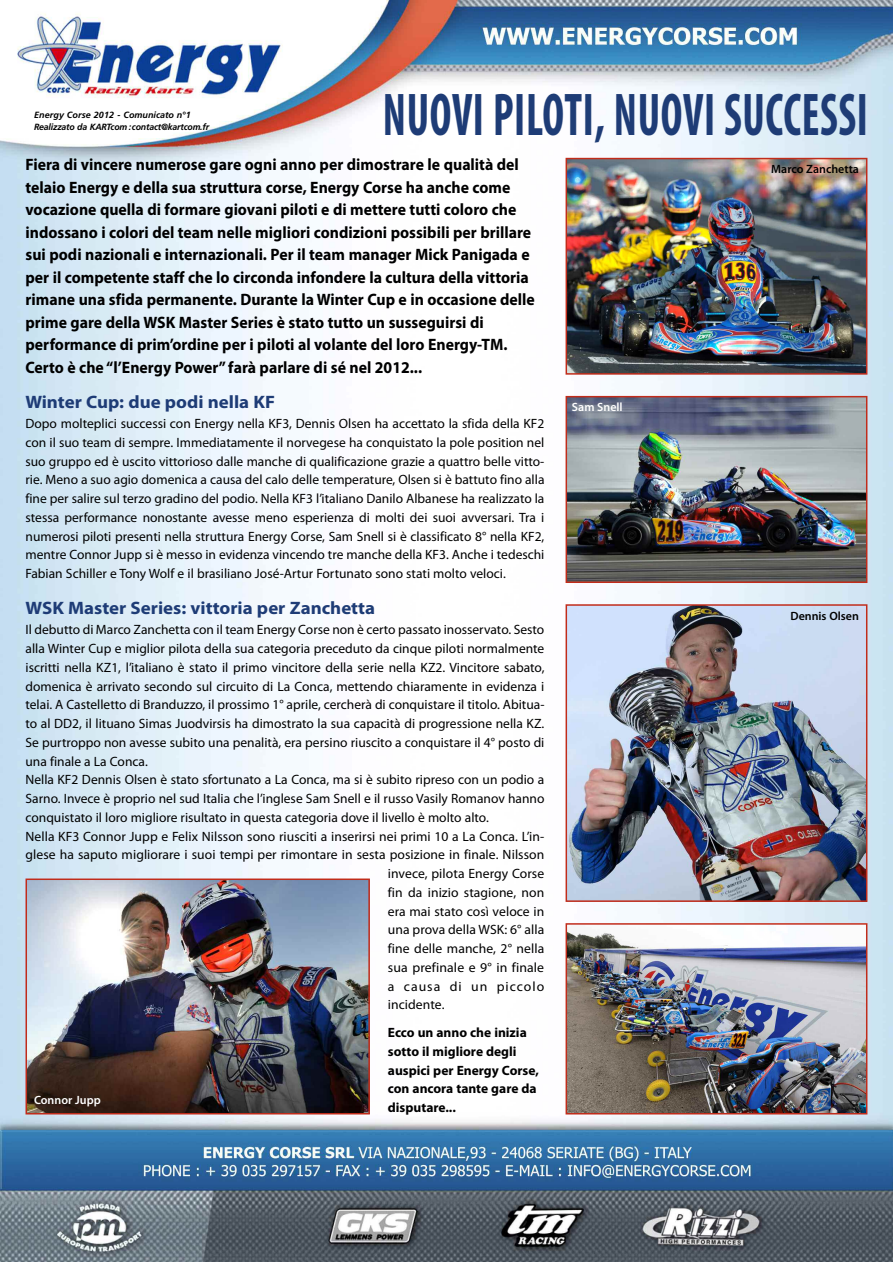
<style>
.page{position:relative;width:893px;height:1262px;background:#fff}
.page>*{position:absolute;margin:0;border:0;box-sizing:border-box;transform-origin:0 0}
.t1{font:700 condensed 60.75px "Myriad Pro";letter-spacing:.015em;color:#1e3c76;scale:.74 1}
.t2{font:700 18px "Myriad Pro";color:#1e3c76;scale:1.05 1}
.t3{font:700 16.5px/22.5px "Myriad Pro";color:#000;scale:.95 1}
.t4{font:13.5px/18.8px "Myriad Pro";color:#000;text-align:justify}
.t5{font:700 13.5px/18.8px "Myriad Pro";color:#000}
.t6{font:13.5px "Myriad Pro";letter-spacing:.07em;color:#000}
.t7{font:600 12px "Myriad Pro";color:#000}
.t8{font:600 12px "Myriad Pro";color:#fff}
.t9{font:italic 700 9px/12px "Frutiger";letter-spacing:-.015em;color:#000}
</style>
<div class="page">
<img style="left:0;top:0;width:892px;height:1262px">
<img style="left:569px;top:161px;width:295px;height:211px">
<div style="left:566px;top:158px;width:301px;height:217px;border:2px solid #c12c1b"></div>
<img style="left:569px;top:399px;width:295px;height:181px">
<div style="left:566px;top:396px;width:301px;height:187px;border:2px solid #c12c1b"></div>
<img style="left:569px;top:607px;width:295px;height:292px">
<div style="left:566px;top:604px;width:301px;height:298px;border:2px solid #c12c1b"></div>
<img style="left:569px;top:926px;width:295px;height:185px">
<div style="left:566px;top:923px;width:301px;height:191px;border:2px solid #c12c1b"></div>
<img style="left:29px;top:882px;width:338px;height:229px">
<div style="left:26px;top:879px;width:344px;height:235px;border:2px solid #c12c1b"></div>
<h1 class="t1" style="left:383px;top:94px;width:657px">NUOVI PILOTI, NUOVI SUCCESSI</h1>
<p class="t7" style="left:771px;top:165px;width:89px">Marco Zanchetta</p>
<p class="t9" style="left:34px;top:109px;width:177px">Energy Corse 2012 - Comunicato n°1<br>Realizzato da KARTcom : contact@kartcom.fr</p>
<p class="t3" style="left:26px;top:155px;width:538px">Fiera di vincere numerose gare ogni anno per dimostrare le qualità del telaio Energy e della sua struttura corse, Energy Corse ha anche come vocazione quella di formare giovani piloti e di mettere tutti coloro che indossano i colori del team nelle migliori condizioni possibili per brillare sui podi nazionali e internazionali. Per il team manager Mick Panigada e per il competente staff che lo circonda infondere la cultura della vittoria rimane una sfida permanente. Durante la Winter Cup e in occasione delle prime gare della WSK Master Series è stato tutto un susseguirsi di performance di prim’ordine per i piloti al volante del loro Energy-TM.<br>Certo è che “l’Energy Power” farà parlare di sé nel 2012...</p>
<h2 class="t2" style="left:26px;top:395px;width:239px">Winter Cup: due podi nella KF</h2>
<p class="t4" style="left:26px;top:415px;width:520px">Dopo molteplici successi con Energy nella KF3, Dennis Olsen ha accettato la sfida della KF2 con il suo team di sempre. Immediatamente il norvegese ha conquistato la pole position nel suo gruppo ed è uscito vittorioso dalle manche di qualificazione grazie a quattro belle vitto&shy;rie. Meno a suo agio domenica a causa del calo delle temperature, Olsen si è battuto fino alla fine per salire sul terzo gradino del podio. Nella KF3 l’italiano Danilo Albanese ha realizzato la stessa performance nonostante avesse meno esperienza di molti dei suoi avversari. Tra i numerosi piloti presenti nella struttura Energy Corse, Sam Snell si è classificato 8° nella KF2, mentre Connor Jupp si è messo in evidenza vincendo tre manche della KF3. Anche i tedeschi Fabian Schiller e Tony Wolf e il brasiliano José-Artur Fortunato sono stati molto veloci.</p>
<h2 class="t2" style="left:26px;top:601px;width:334px">WSK Master Series: vittoria per Zanchetta</h2>
<p class="t4" style="left:26px;top:622px;width:520px">Il debutto di Marco Zanchetta con il team Energy Corse non è certo passato inosservato. Sesto</p>
<p class="t4" style="left:26px;top:640px;width:520px">alla Winter Cup e miglior pilota della sua categoria preceduto da cinque piloti normalmente</p>
<p class="t4" style="left:26px;top:659px;width:520px">iscritti nella KZ1, l’italiano è stato il primo vincitore della serie nella KZ2. Vincitore sabato,</p>
<p class="t4" style="left:26px;top:678px;width:520px">domenica è arrivato secondo sul circuito di La Conca, mettendo chiaramente in evidenza i</p>
<p class="t4" style="left:26px;top:697px;width:520px">telai. A Castelletto di Branduzzo, il prossimo 1° aprile, cercherà di conquistare il titolo. Abitua-</p>
<p class="t4" style="left:26px;top:715px;width:520px">to al DD2, il lituano Simas Juodvirsis ha dimostrato la sua capacità di progressione nella KZ.</p>
<p class="t4" style="left:26px;top:734px;width:520px">Se purtroppo non avesse subito una penalità, era persino riuscito a conquistare il 4° posto di</p>
<p class="t4" style="left:26px;top:753px;width:124px">una finale a La Conca.</p>
<p class="t4" style="left:26px;top:772px;width:520px">Nella KF2 Dennis Olsen è stato sfortunato a La Conca, ma si è subito ripreso con un podio a</p>
<p class="t4" style="left:26px;top:790px;width:520px">Sarno. Invece è proprio nel sud Italia che l’inglese Sam Snell e il russo Vasily Romanov hanno</p>
<p class="t4" style="left:26px;top:809px;width:465px">conquistato il loro migliore risultato in questa categoria dove il livello è molto alto.</p>
<p class="t4" style="left:26px;top:828px;width:520px">Nella KF3 Connor Jupp e Felix Nilsson sono riusciti a inserirsi nei primi 10 a La Conca. L’in-</p>
<p class="t4" style="left:26px;top:847px;width:520px">glese ha saputo migliorare i suoi tempi per rimontare in sesta posizione in finale. Nilsson</p>
<p class="t4" style="left:388px;top:865px;width:158px">invece, pilota Energy Corse</p>
<p class="t4" style="left:388px;top:884px;width:158px">fin da inizio stagione, non</p>
<p class="t4" style="left:388px;top:903px;width:158px">era mai stato così veloce in</p>
<p class="t4" style="left:388px;top:922px;width:158px">una prova della WSK: 6° alla</p>
<p class="t4" style="left:388px;top:940px;width:158px">fine delle manche, 2° nella</p>
<p class="t4" style="left:388px;top:959px;width:158px">sua prefinale e 9° in finale</p>
<p class="t6" style="left:388px;top:981px;width:158px">a causa di un piccolo</p>
<p class="t4" style="left:388px;top:997px;width:58px">incidente.</p>
<p class="t5" style="left:388px;top:1024px;width:152px">Ecco un anno che inizia sotto il migliore degli auspici per Energy Corse, con ancora tante gare da disputare...</p>
<p class="t8" style="left:572px;top:403px;width:52px">Sam Snell</p>
<p class="t7" style="left:790px;top:611px;width:70px">Dennis Olsen</p>
<p class="t8" style="left:34px;top:1096px;width:68px">Connor Jupp</p>
</div>
